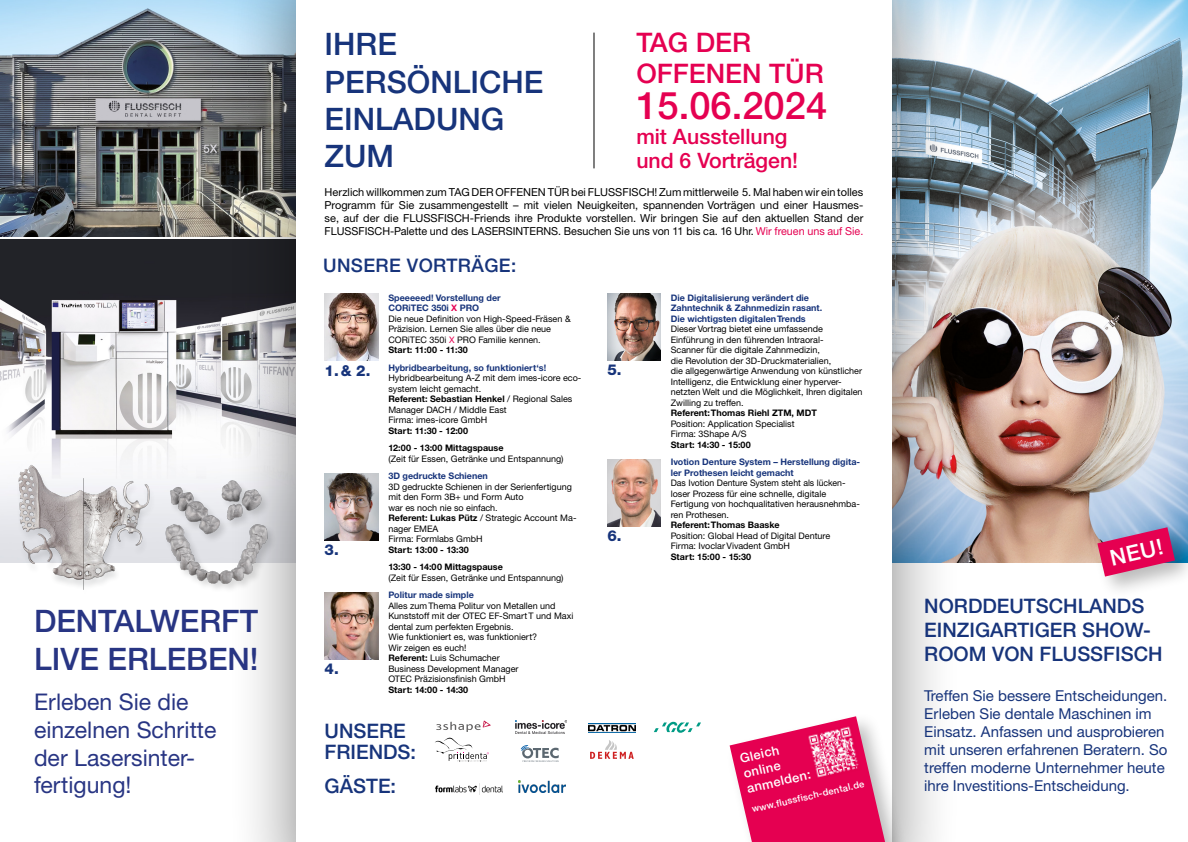
<style>
.page{position:relative;width:1188px;height:842px;background:#fff}
.page>*{position:absolute;margin:0;border:0;box-sizing:border-box;transform-origin:0 0}
.t1{font:500 38.1px "Helvetica Neue";color:#e50051}
.t2{font:500 31px/37.2px "Helvetica Neue";color:#17347b}
.t3{font:500 31px/37.2px "Helvetica Neue";color:#283583}
.t4{font:500 27px/31.1px "Helvetica Neue";color:#e50051}
.t5{font:23px/27.6px "Helvetica Neue CE";color:#283583}
.t6{font:500 22px "Helvetica Neue";color:#fff}
.t7{font:500 21.2px/23.7px "Helvetica Neue";color:#e50051}
.t8{font:500 20px/24px "Helvetica Neue CE";color:#17347b}
.t9{font:500 18.7px "Helvetica Neue CE";letter-spacing:.02em;color:#17347b}
.t10{font:15px/18px "Helvetica Neue CE";color:#17347b}
.t11{font:800 15px "Helvetica Neue CE";color:#17347b}
.t12{font:500 12.9px/15.5px "Helvetica Neue";color:#fff}
.t13{font:11px/13.2px "Helvetica Neue CE";color:#000;text-align:justify}
.t14{font:500 9.3px "Helvetica Neue";color:#fff}
.t15{font:9px/10.5px "Helvetica Neue CE";color:#000}
.t16{font:700 9px/10.5px "Helvetica Neue CE";color:#17347b}
.t17{font:700 9px/17.5px "Helvetica Neue CE";color:#000}
.s1{color:#e50051}
.s2{font-weight:700;color:#17347b}
.s3{font-weight:700;color:#e50051}
.s4{font-weight:700}
</style>
<div class="page">
<img style="left:962px;top:0;width:226px;height:562px">
<img style="left:0;top:240px;width:226px;height:233px">
<img style="left:0;top:0;width:226px;height:237px">
<div style="left:226px;top:0;width:736px;height:842px;background:#000;opacity:.5"></div>
<div style="left:296px;top:0;width:595px;height:842px;background:#fff"></div>
<hr style="left:593px;top:33px;width:1px;height:135px;background:#000">
<img style="left:607px;top:294px;width:53px;height:66px">
<img style="left:607px;top:459px;width:53px;height:67px">
<img style="left:325px;top:294px;width:53px;height:66px">
<img style="left:325px;top:474px;width:53px;height:66px">
<img style="left:325px;top:593px;width:53px;height:66px">
<img style="left:0;top:465px;width:165px;height:125px">
<img style="left:159px;top:473px;width:116px;height:123px">
<div style="left:725px;top:712px;width:186px;height:130px;background:#000;opacity:.27"></div>
<svg style="left:729px;top:716px;width:156px;height:126px"></svg>
<img style="left:806px;top:724px;width:56px;height:56px">
<div style="left:1093px;top:523px;width:95px;height:77px;background:#000;opacity:.27"></div>
<svg style="left:1097px;top:527px;width:78px;height:49px;background:#d1457e"></svg>
<svg style="left:590px;top:740px;width:44px;height:19px"></svg>
<svg style="left:435px;top:738px;width:54px;height:24px"></svg>
<svg style="left:588px;top:723px;width:48px;height:10px"></svg>
<img style="left:588px;top:723px;width:47px;height:9px">
<svg style="left:436px;top:721px;width:55px;height:11px"></svg>
<img style="left:516px;top:721px;width:50px;height:12px">
<svg style="left:521px;top:745px;width:38px;height:17px"></svg>
<img style="left:436px;top:784px;width:67px;height:11px">
<img style="left:518px;top:780px;width:48px;height:12px">
<svg style="left:654px;top:722px;width:47px;height:11px"></svg>
<h2 class="t3" style="left:34px;top:602px;width:226px">DENTALWERFT<br>LIVE ERLEBEN!</h2>
<h3 class="t5" style="left:34px;top:689px;width:184px">Erleben Sie die einzelnen Schritte der Lasersinter&shy;fertigung!</h3>
<h2 class="t2" style="left:325px;top:25px;width:220px">IHRE<br>PERSÖNLICHE<br>EINLADUNG<br>ZUM</h2>
<h3 class="t4" style="left:636px;top:27px;width:189px">TAG DER<br>OFFENEN TÜR</h3>
<h1 class="t1" style="left:636px;top:83px;width:192px">15.06.2024</h1>
<h3 class="t7" style="left:636px;top:125px;width:163px">mit Ausstellung und 6 Vorträgen!</h3>
<p class="t13" style="left:325px;top:185px;width:540px">Herzlich willkommen zum TAG DER OFFENEN TÜR bei FLUSSFISCH! Zum mittlerweile 5. Mal haben wir ein tolles Programm für Sie zusammengestellt – mit vielen Neuigkeiten, spannenden Vorträgen und einer Hausmes&shy;se, auf der die FLUSSFISCH-Friends ihre Produkte vorstellen. Wir bringen Sie auf den aktuellen Stand der FLUSSFISCH-Palette und des LASERSINTERNS. Besuchen Sie uns von 11 bis ca. 16 Uhr. <span class="s1">Wir freuen uns auf Sie.</span></p>
<h3 class="t9" style="left:323px;top:254px;width:195px">UNSERE VORTRÄGE:</h3>
<h3 class="t11" style="left:325px;top:361px;width:47px">1. &amp; 2.</h3>
<h3 class="t11" style="left:325px;top:540px;width:16px">3.</h3>
<h3 class="t11" style="left:325px;top:660px;width:16px">4.</h3>
<p class="t15" style="left:388px;top:292px;width:184px"><span class="s2">Speeeeed! Vorstellung der<br>CORiTEC 350i</span> <span class="s3">X</span> <span class="s2">PRO<br></span>Die neue Definition von High-Speed-Fräsen &amp;<br>Präzision. Lernen Sie alles über die neue<br>CORiTEC 350i <span class="s1">X</span> PRO Familie kennen.<br><span class="s4">Start: 11:00 - 11:30</span></p>
<p class="t16" style="left:388px;top:362px;width:159px">Hybridbearbeitung, so funktioniert‘s!</p>
<p class="t15" style="left:388px;top:373px;width:194px">Hybridbearbeitung A-Z mit dem imes-icore eco&shy;system leicht gemacht.<br><span class="s4">Referent: Sebastian Henkel</span> / Regional Sales Manager DACH / Middle East<br>Firma: imes-icore GmbH</p>
<p class="t17" style="left:388px;top:422px;width:117px">Start: 11:30 - 12:00<br>12:00 - 13:00 Mittagspause</p>
<p class="t15" style="left:388px;top:453px;width:177px">(Zeit für Essen, Getränke und Entspannung)</p>
<p class="t16" style="left:388px;top:471px;width:101px">3D gedruckte Schienen</p>
<p class="t15" style="left:388px;top:481px;width:190px">3D gedruckte Schienen in der Serienfertigung mit den Form 3B+ und Form Auto<br>war es noch nie so einfach.<br><span class="s4">Referent: Lukas Pütz</span> / Strategic Account Ma&shy;nager EMEA<br>Firma: Formlabs GmbH</p>
<p class="t17" style="left:388px;top:541px;width:116px">Start: 13:00 - 13:30<br>13:30 - 14:00 Mittagspause</p>
<p class="t15" style="left:388px;top:572px;width:177px">(Zeit für Essen, Getränke und Entspannung)</p>
<p class="t16" style="left:388px;top:590px;width:87px">Politur made simple</p>
<p class="t15" style="left:388px;top:600px;width:186px">Alles zum Thema Politur von Metallen und<br>Kunststoff mit der OTEC EF-Smart T und Maxi dental zum perfekten Ergebnis.<br>Wie funktioniert es, was funktioniert?<br>Wir zeigen es euch!<br><span class="s4">Referent:</span> Luis Schumacher<br>Business Development Manager<br>OTEC Präzisionsfinish GmbH</p>
<p class="t17" style="left:388px;top:681px;width:81px">Start: 14:00 - 14:30</p>
<h3 class="t8" style="left:325px;top:720px;width:93px;line-height:21px">UNSERE<br>FRIENDS:</h3>
<h3 class="t8" style="left:325px;top:774px;width:73px">GÄSTE:</h3>
<h3 class="t11" style="left:607px;top:361px;width:16px">5.</h3>
<h3 class="t11" style="left:607px;top:526px;width:16px">6.</h3>
<p class="t16" style="left:671px;top:292px;width:153px">Die Digitalisierung verändert die<br>Zahntechnik &amp; Zahnmedizin rasant.<br>Die wichtigsten digitalen Trends</p>
<p class="t15" style="left:671px;top:324px;width:193px">Dieser Vortrag bietet eine umfassende Einführung in den führenden Intraoral-<br>Scanner für die digitale Zahnmedizin,<br>die Revolution der 3D-Druckmaterialien,<br>die allgegenwärtige Anwendung von künstlicher Intelligenz, die Entwicklung einer hyperver&shy;netzten Welt und die Möglichkeit, Ihren digitalen Zwilling zu treffen.</p>
<p class="t17" style="left:671px;top:404px;width:148px">Referent: Thomas Riehl ZTM, MDT</p>
<p class="t15" style="left:671px;top:418px;width:125px">Position: Application Specialist<br>Firma: 3Shape A/S</p>
<p class="t17" style="left:671px;top:436px;width:82px">Start: 14:30 - 15:00</p>
<p class="t16" style="left:671px;top:457px;width:191px">Ivotion Denture System – Herstellung digita&shy;ler Prothesen leicht gemacht</p>
<p class="t15" style="left:671px;top:478px;width:191px">Das Ivotion Denture System steht als lücken&shy;loser Prozess für eine schnelle, digitale Fertigung von hochqualitativen herausnehmba&shy;ren Prothesen.</p>
<p class="t17" style="left:671px;top:516px;width:110px">Referent: Thomas Baaske</p>
<p class="t15" style="left:671px;top:530px;width:161px">Position: Global Head of Digital Denture<br>Firma: Ivoclar Vivadent GmbH</p>
<p class="t17" style="left:671px;top:548px;width:82px">Start: 15:00 - 15:30</p>
<h3 class="t12" style="left:738px;top:751px;width:67px;rotate:-13deg">Gleich online anmelden:</h3>
<p class="t14" style="left:751px;top:804px;width:117px;rotate:-13deg">www.flussfisch-dental.de</p>
<h3 class="t6" style="left:1107px;top:545px;width:55px;rotate:-13deg">NEU!</h3>
<h3 class="t8" style="left:924px;top:594px;width:240px">NORDDEUTSCHLANDS<br>EINZIGARTIGER SHOW-<br>ROOM VON FLUSSFISCH</h3>
<h3 class="t10" style="left:924px;top:687px;width:245px">Treffen Sie bessere Entscheidungen.<br>Erleben Sie dentale Maschinen im Einsatz. Anfassen und ausprobieren mit unseren erfahrenen Beratern. So treffen moderne Unternehmer heute ihre Investitions-Entscheidung.</h3>
</div>
